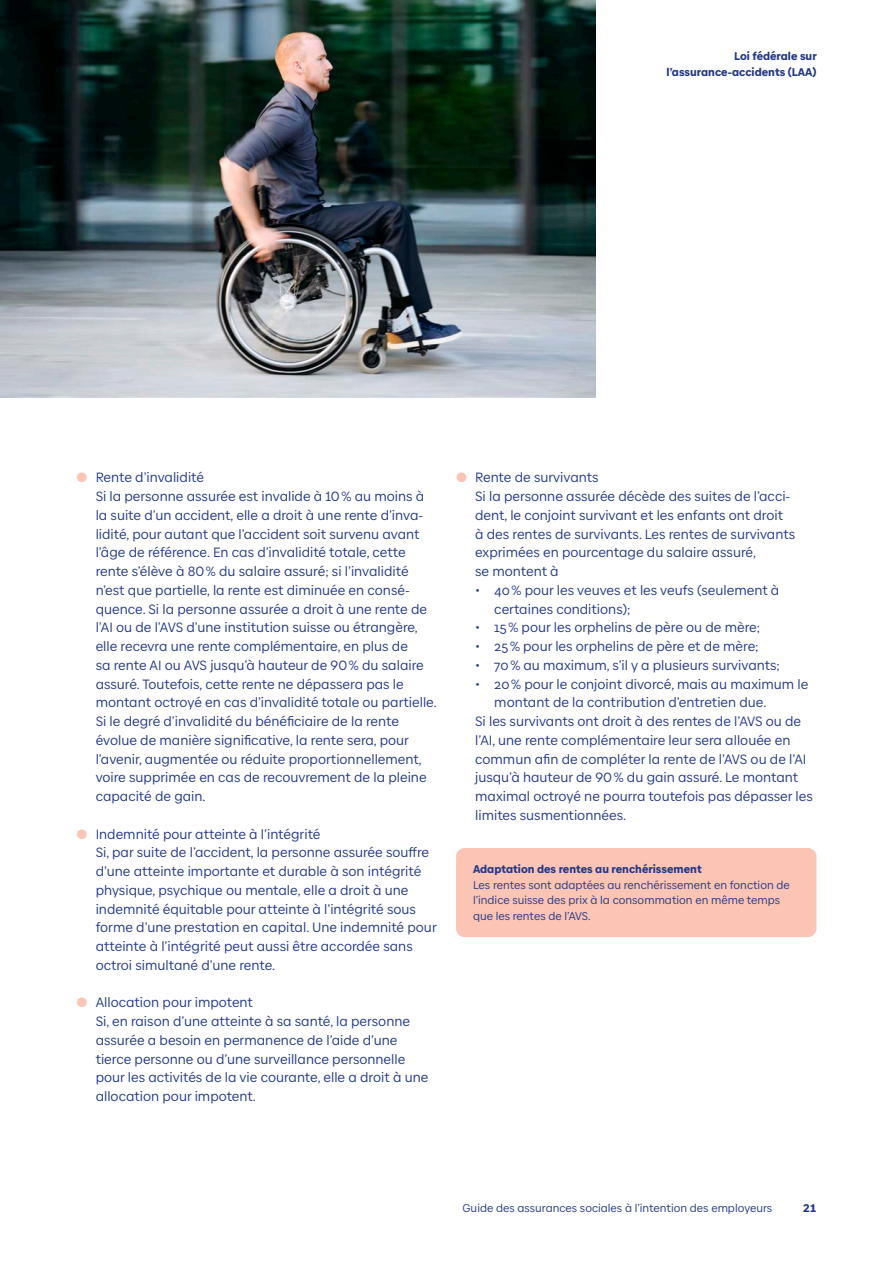
<style>
.page{position:relative;width:893px;height:1263px;background:#fff}
.page>*{position:absolute;margin:0;border:0;box-sizing:border-box;transform-origin:0 0}
.t1{font:13.5px/18.8px "Baloise Create Text";color:#223888}
.t2{font:11.25px/15.8px "Baloise Create Text";color:#223888}
.t3{font:900 11.25px/15.8px "Baloise Create Text";color:#223888;text-align:right}
.s1{font-family:"Baloise Create Headline";font-weight:300;color:#fbc4b4}
</style>
<div class="page">
<img style="left:0;top:0;width:595px;height:398px">
<div style="left:456px;top:848px;width:360px;height:89px;background:#fbc4b4;border-radius:9px"></div>
<p class="t3" style="left:666px;top:48px;width:152px">Loi fédérale sur l’assurance-accidents (LAA)</p>
<p class="t1" style="left:96px;top:468px;width:343px;text-indent:-19px"><span class="s1">●</span> Rente d’invalidité<br>Si la personne assurée est invalide à 10% au moins à la suite d’un accident, elle a droit à une rente d’inva&shy;lidité, pour autant que l’accident soit survenu avant l’âge de référence. En cas d’invalidité totale, cette rente s’élève à 80% du salaire assuré; si l’invalidité n’est que partielle, la rente est diminuée en consé&shy;quence. Si la personne assurée a droit à une rente de l’AI ou de l’AVS d’une institution suisse ou étrangère, elle recevra une rente complémentaire, en plus de<br>sa rente AI ou AVS jusqu’à hauteur de 90% du salaire assuré. Toutefois, cette rente ne dépassera pas le montant octroyé en cas d’invalidité totale ou partielle.<br>Si le degré d’invalidité du bénéficiaire de la rente évolue de manière significative, la rente sera, pour l’avenir, augmentée ou réduite proportionnellement, voire supprimée en cas de recouvrement de la pleine capacité de gain.</p>
<p class="t1" style="left:96px;top:824px;width:343px;text-indent:-19px"><span class="s1">●</span> Indemnité pour atteinte à l’intégrité<br>Si, par suite de l’accident, la personne assurée souffre d’une atteinte importante et durable à son intégrité physique, psychique ou mentale, elle a droit à une indemnité équitable pour atteinte à l’intégrité sous forme d’une prestation en capital. Une indemnité pour atteinte à l’intégrité peut aussi être accordée sans octroi simultané d’une rente.</p>
<p class="t1" style="left:96px;top:993px;width:334px;text-indent:-19px"><span class="s1">●</span> Allocation pour impotent<br>Si, en raison d’une atteinte à sa santé, la personne assurée a besoin en permanence de l’aide d’une tierce personne ou d’une surveillance personnelle pour les activités de la vie courante, elle a droit à une allocation pour impotent.</p>
<p class="t1" style="left:475px;top:468px;width:322px;text-indent:-19px"><span class="s1">●</span> Rente de survivants<br>Si la personne assurée décède des suites de l’acci&shy;dent, le conjoint survivant et les enfants ont droit<br>à des rentes de survivants. Les rentes de survivants exprimées en pourcentage du salaire assuré,<br>se montent à</p>
<p class="t1" style="left:494px;top:581px;width:287px;text-indent:-19px">• 40% pour les veuves et les veufs (seulement à certaines conditions);</p>
<p class="t1" style="left:475px;top:618px;width:286px">• 15% pour les orphelins de père ou de mère;</p>
<p class="t1" style="left:475px;top:637px;width:285px">• 25% pour les orphelins de père et de mère;</p>
<p class="t1" style="left:475px;top:656px;width:306px">• 70% au maximum, s’il y a plusieurs survivants;</p>
<p class="t1" style="left:475px;top:674px;width:335px">• 20% pour le conjoint divorcé, mais au maximum le</p>
<p class="t1" style="left:494px;top:693px;width:274px">montant de la contribution d’entretien due.</p>
<p class="t1" style="left:475px;top:712px;width:328px">Si les survivants ont droit à des rentes de l’AVS ou de</p>
<p class="t1" style="left:475px;top:731px;width:317px">l’AI, une rente complémentaire leur sera allouée en</p>
<p class="t1" style="left:475px;top:749px;width:333px">commun afin de compléter la rente de l’AVS ou de l’AI</p>
<p class="t1" style="left:475px;top:768px;width:325px">jusqu’à hauteur de 90% du gain assuré. Le montant</p>
<p class="t1" style="left:475px;top:787px;width:339px">maximal octroyé ne pourra toutefois pas dépasser les</p>
<p class="t1" style="left:475px;top:806px;width:152px">limites susmentionnées.</p>
<p class="t3" style="left:473px;top:861px;width:230px">Adaptation des rentes au renchérissement</p>
<p class="t2" style="left:473px;top:877px;width:318px">Les rentes sont adaptées au renchérissement en fonction de l’indice suisse des prix à la consommation en même temps que les rentes de l’AVS.</p>
<p class="t2" style="left:463px;top:1200px;width:311px">Guide des assurances sociales à l’intention des employeurs</p>
<p class="t3" style="left:803px;top:1200px;width:15px">21</p>
</div>
